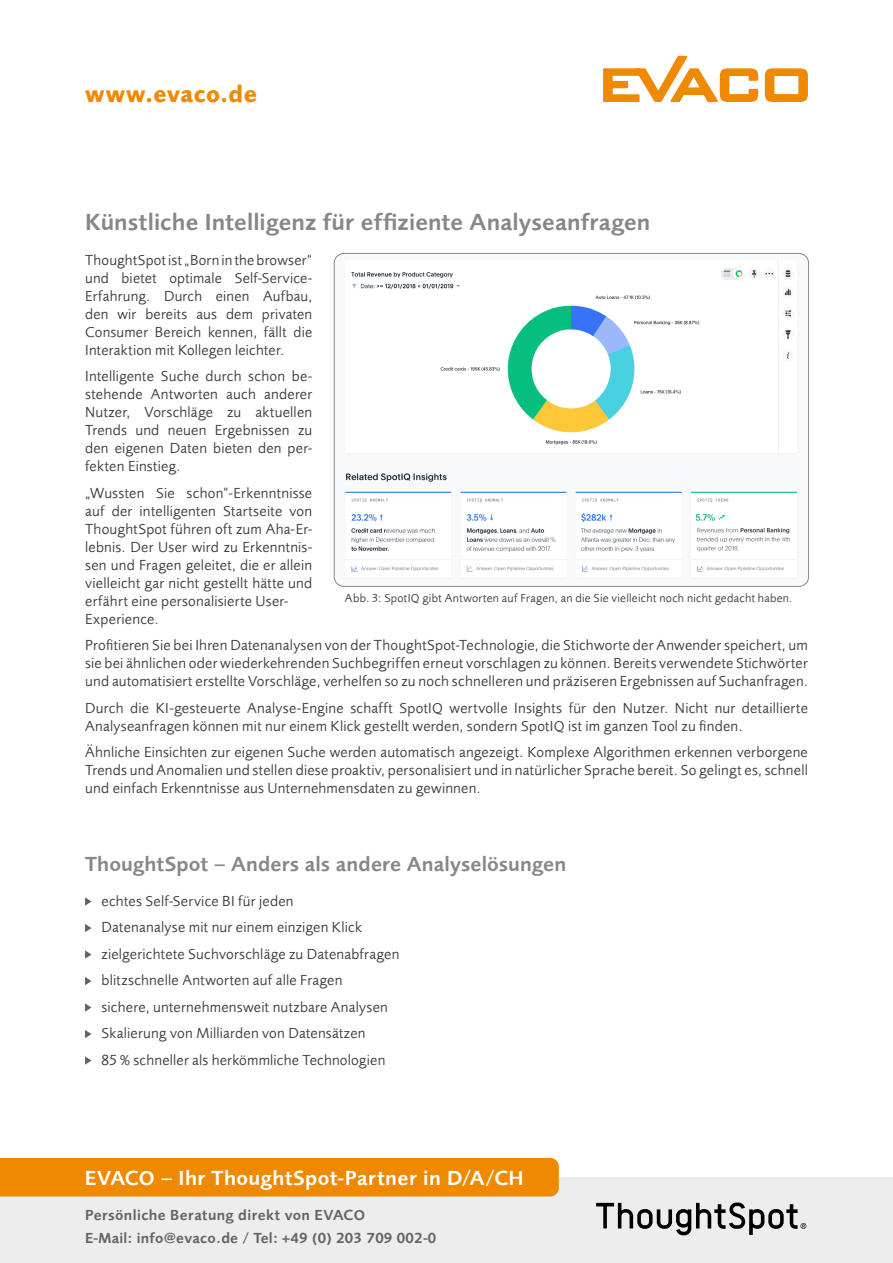
<style>
.page{position:relative;width:893px;height:1263px;background:#fff}
.page>*{position:absolute;margin:0;border:0;box-sizing:border-box;transform-origin:0 0}
.t1{font:600 24px "Foundry Sans";letter-spacing:.005em;color:#878787}
.t2{font:700 24px "Foundry Sans";letter-spacing:.02em;color:#ef8900}
.t3{font:600 21px "Foundry Sans";letter-spacing:.01em;color:#878787}
.t4{font:600 21px "Foundry Sans";letter-spacing:.02em;color:#fff}
.t5{font:15px/18px "Foundry Sans";letter-spacing:.015em;color:#3c3c3b;text-align:justify}
.t6{font:600 15px "Foundry Sans";letter-spacing:.015em;color:#646363}
.t7{font:12px "Foundry Sans";letter-spacing:.025em;color:#3c3c3b}
</style>
<div class="page">
<svg style="left:603px;top:55px;width:205px;height:48px"></svg>
<div style="left:0;top:1177px;width:893px;height:86px;background:#ededed"></div>
<div style="left:0;top:1158px;width:559px;height:38px;background:#ef8900"></div>
<svg style="left:596px;top:1202px;width:210px;height:33px"></svg>
<svg style="left:85px;top:897px;width:7px;height:9px"></svg>
<svg style="left:85px;top:924px;width:7px;height:8px"></svg>
<svg style="left:85px;top:950px;width:7px;height:9px"></svg>
<svg style="left:85px;top:977px;width:7px;height:8px"></svg>
<svg style="left:85px;top:1003px;width:7px;height:9px"></svg>
<svg style="left:85px;top:1030px;width:7px;height:8px"></svg>
<svg style="left:85px;top:1056px;width:7px;height:9px"></svg>
<img style="left:334px;top:253px;width:475px;height:333px">
<p class="t2" style="left:85px;top:80px;width:173px">www.evaco.de</p>
<p class="t1" style="left:85px;top:208px;width:567px">Künstliche Intelligenz für effiziente Analyseanfragen</p>
<p class="t5" style="left:85px;top:251px;width:229px">ThoughtSpot ist „Born in the browser“ und bietet optimale Self-Service-Erfahrung. Durch einen Aufbau, den wir bereits aus dem privaten Consumer Bereich kennen, fällt die Interaktion mit Kollegen leichter.</p>
<p class="t5" style="left:85px;top:367px;width:229px">Intelligente Suche durch schon be&shy;stehende Antworten auch anderer Nutzer, Vorschläge zu aktuellen Trends und neuen Ergebnissen zu den eigenen Daten bieten den per&shy;fekten Einstieg.</p>
<p class="t5" style="left:85px;top:484px;width:229px">„Wussten Sie schon“-Erkenntnisse auf der intelligenten Startseite von ThoughtSpot führen oft zum Aha-Er&shy;lebnis. Der User wird zu Erkenntnis&shy;sen und Fragen geleitet, die er allein vielleicht gar nicht gestellt hätte und erfährt eine personalisierte User-</p>
<p class="t5" style="left:85px;top:610px;width:75px">Experience.</p>
<p class="t5" style="left:85px;top:636px;width:724px">Profitieren Sie bei Ihren Datenanalysen von der ThoughtSpot-Technologie, die Stichworte der Anwender speichert, um sie bei ähnlichen oder wiederkehrenden Suchbegriffen erneut vorschlagen zu können. Bereits verwendete Stichwörter und automatisiert erstellte Vorschläge, verhelfen so zu noch schnelleren und präziseren Ergebnissen auf Suchanfragen.</p>
<p class="t5" style="left:85px;top:699px;width:724px">Durch die KI-gesteuerte Analyse-Engine schafft SpotIQ wertvolle Insights für den Nutzer. Nicht nur detaillierte<br>Analyseanfragen können mit nur einem Klick gestellt werden, sondern SpotIQ ist im ganzen Tool zu finden.</p>
<p class="t5" style="left:85px;top:743px;width:724px">Ähnliche Einsichten zur eigenen Suche werden automatisch angezeigt. Komplexe Algorithmen erkennen verborgene Trends und Anomalien und stellen diese proaktiv, personalisiert und in natürlicher Sprache bereit. So gelingt es, schnell und einfach Erkenntnisse aus Unternehmensdaten zu gewinnen.</p>
<p class="t7" style="left:345px;top:591px;width:449px">Abb. 3: SpotIQ gibt Antworten auf Fragen, an die Sie vielleicht noch nicht gedacht haben.</p>
<p class="t3" style="left:85px;top:851px;width:483px">ThoughtSpot – Anders als andere Analyselösungen</p>
<p class="t5" style="left:102px;top:892px;width:194px">echtes Self-Service BI für jeden</p>
<p class="t5" style="left:102px;top:918px;width:262px">Datenanalyse mit nur einem einzigen Klick</p>
<p class="t5" style="left:102px;top:945px;width:299px">zielgerichtete Suchvorschläge zu Datenabfragen</p>
<p class="t5" style="left:102px;top:971px;width:243px">blitzschnelle Antworten auf alle Fragen</p>
<p class="t5" style="left:102px;top:998px;width:288px">sichere, unternehmensweit nutzbare Analysen</p>
<p class="t5" style="left:102px;top:1024px;width:266px">Skalierung von Milliarden von Datensätzen</p>
<p class="t5" style="left:102px;top:1051px;width:285px">85 % schneller als herkömmliche Technologien</p>
<p class="t4" style="left:85px;top:1165px;width:441px">EVACO – Ihr ThoughtSpot-Partner in D/A/CH</p>
<p class="t6" style="left:85px;top:1206px;width:281px">Persönliche Beratung direkt von EVACO</p>
<p class="t6" style="left:85px;top:1229px;width:353px">E-Mail: info@evaco.de / Tel: +49 (0) 203 709 002-0</p>
</div>
